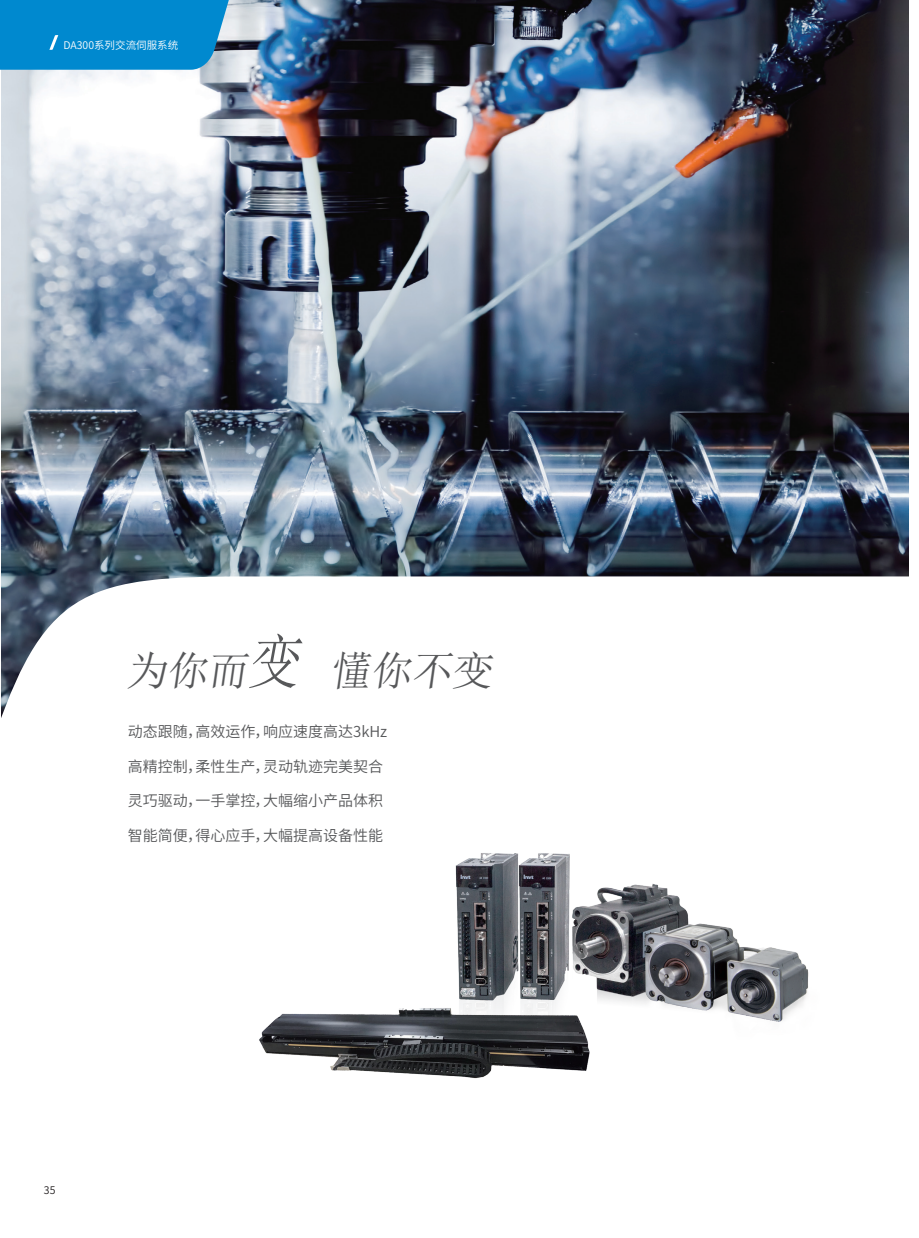
<style>
.page{position:relative;width:919px;height:1238px;background:#fff}
.page>*{position:absolute;margin:0;border:0;box-sizing:border-box;transform-origin:0 0}
.t1{font:40.5px "Sim Sun";color:#57585a}
.content{font:15px "Source Han Sans CN";color:#57585a}
.t2{font:10.5px "Source Han Sans CN";color:#fff}
.t3{font:10.5px "Source Han Sans CN";color:#231f20}
.s1{font-style:italic;font-size:59.4px}
</style>
<div class="page">
<img style="left:1px;top:0;width:907px;height:576px">
<svg style="left:1px;top:576px;width:908px;height:142px"></svg>
<img style="left:455px;top:853px;width:354px;height:169px">
<svg style="left:0;top:0;width:236px;height:70px;background:#0e8dce"></svg>
<img style="left:259px;top:974px;width:372px;height:105px">
<p class="t2" style="left:63px;top:39px;width:116px">DA300系列交流伺服系统</p>
<h1 class="t1" style="left:126px;top:650px;width:373px">为你而<span class="s1">变</span> 懂你不变</h1>
<p class="content" style="left:128px;top:723px;width:261px">动态跟随，高效运作，响应速度高达3kHz</p>
<p class="content" style="left:128px;top:757px;width:257px">高精控制，柔性生产，灵动轨迹完美契合</p>
<p class="content" style="left:128px;top:792px;width:257px">灵巧驱动，一手掌控，大幅缩小产品体积</p>
<p class="content" style="left:128px;top:826px;width:257px">智能简便，得心应手，大幅提高设备性能</p>
<p class="t3" style="left:44px;top:1184px;width:13px">35</p>
</div>
